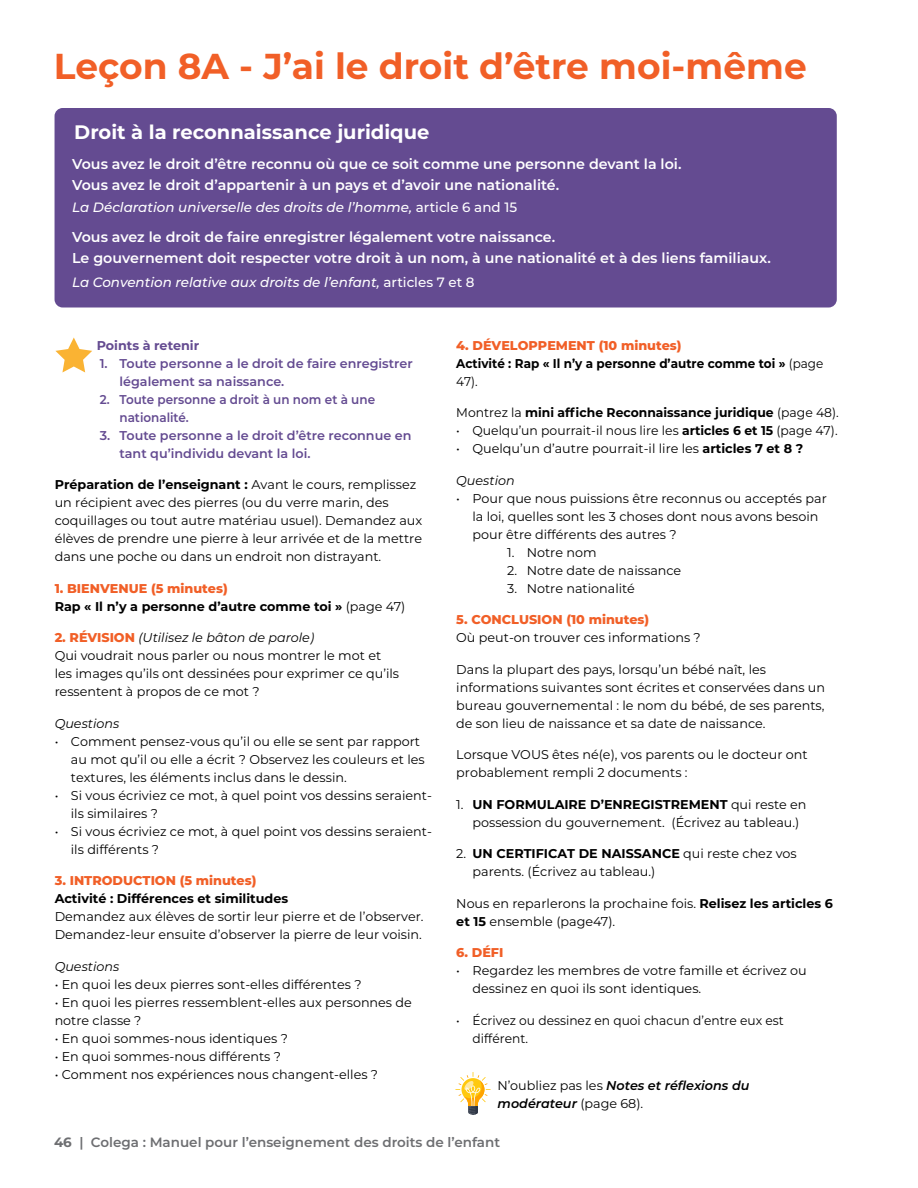
<style>
.page{position:relative;width:918px;height:1188px;background:#fff}
.page>*{position:absolute;margin:0;border:0;box-sizing:border-box;transform-origin:0 0}
.t1{font:700 36px "Montserrat";color:#f15f27}
.t2{font:700 19.5px "Montserrat";color:#fff}
.t3{font:600 14.25px/21px "Montserrat";color:#fff}
.t4{font:italic 500 13.5px "Montserrat";color:#fff}
.t5{font:600 13.5px "Montserrat";color:#6d6e71}
.t6{font:12.75px/18px "Montserrat";color:#000}
.t7{font:700 12.75px/18px "Montserrat";color:#000}
.t8{font:600 12.75px/18px "Montserrat";color:#644b91}
.t9{font:700 12.75px/18px "Montserrat";color:#000;scale:.94 1}
.t10{font:800 12.75px "Montserrat";color:#f15f27}
.t11{font:12.75px/18px "Montserrat";color:#000;scale:.96 1}
.t12{font:italic 600 12.75px/18px "Montserrat";color:#000}
.t13{font:600 12.75px/18px "Montserrat";color:#644b91;scale:.94 1}
.t14{font:italic 12.75px "Montserrat";color:#000}
.t15{font:700 12.75px "Montserrat";color:#644b91}
.s1{font-style:normal}
.s2{font-weight:700}
.s3{font-weight:800;color:#f15f27}
.s4{font-weight:400}
.s5{font-style:italic}
.s6{font-weight:400;font-style:normal}
</style>
<div class="page">
<div style="left:55px;top:108px;width:782px;height:200px;background:#644b91;border-radius:8px"></div>
<svg style="left:55px;top:338px;width:37px;height:34px"></svg>
<svg style="left:455px;top:1072px;width:36px;height:43px"></svg>
<h1 class="t1" style="left:54px;top:41px;width:754px">Leçon 8A - J’ai le droit d’être moi-même</h1>
<h2 class="t2" style="left:74px;top:118px;width:357px">Droit à la reconnaissance juridique</h2>
<p class="t3" style="left:72px;top:153px;width:611px">Vous avez le droit d’être reconnu où que ce soit comme une personne devant la loi.<br>Vous avez le droit d’appartenir à un pays et d’avoir une nationalité.</p>
<p class="t4" style="left:72px;top:198px;width:446px">La Déclaration universelle des droits de l’homme, <span class="s1">article 6 and 15</span></p>
<p class="t3" style="left:72px;top:226px;width:700px">Vous avez le droit de faire enregistrer légalement votre naissance.<br>Le gouvernement doit respecter votre droit à un nom, à une nationalité et à des liens familiaux.</p>
<p class="t4" style="left:72px;top:273px;width:404px">La Convention relative aux droits de l’enfant, <span class="s1">articles 7 et 8</span></p>
<p class="t15" style="left:97px;top:336px;width:104px">Points à retenir</p>
<p class="t8" style="left:119px;top:354px;width:295px;text-indent:-20px">1. Toute personne a le droit de faire enregistrer légalement sa naissance.</p>
<p class="t13" style="left:119px;top:390px;width:274px;text-indent:-20px">2. Toute personne a droit à un nom et à une nationalité.</p>
<p class="t8" style="left:119px;top:426px;width:293px;text-indent:-20px">3. Toute personne a le droit d’être reconnue en tant qu’individu devant la loi.</p>
<p class="t6" style="left:55px;top:475px;width:369px"><span class="s2">Préparation de l’enseignant :</span> Avant le cours, remplissez un récipient avec des pierres (ou du verre marin, des coquillages ou tout autre matériau usuel). Demandez aux élèves de prendre une pierre à leur arrivée et de la mettre dans une poche ou dans un endroit non distrayant.</p>
<p class="t7" style="left:55px;top:579px;width:352px"><span class="s3">1. BIENVENUE (5 minutes)<br></span>Rap « Il n’y a personne d’autre comme toi » <span class="s4">(page 47)</span></p>
<p class="t6" style="left:55px;top:628px;width:346px"><span class="s3">2. RÉVISION</span> <span class="s5">(Utilisez le bâton de parole)<br></span>Qui voudrait nous parler ou nous montrer le mot et les images qu’ils ont dessinées pour exprimer ce qu’ils ressentent à propos de ce mot ?</p>
<p class="t14" style="left:55px;top:715px;width:66px">Questions</p>
<p class="t6" style="left:71px;top:732px;width:355px;text-indent:-16px">• Comment pensez-vous qu’il ou elle se sent par rapport au mot qu’il ou elle a écrit ? Observez les couleurs et les textures, les éléments inclus dans le dessin.</p>
<p class="t6" style="left:71px;top:786px;width:363px;text-indent:-16px">• Si vous écriviez ce mot, à quel point vos dessins seraient&shy;ils similaires ?</p>
<p class="t6" style="left:71px;top:822px;width:363px;text-indent:-16px">• Si vous écriviez ce mot, à quel point vos dessins seraient&shy;ils différents ?</p>
<p class="t10" style="left:55px;top:872px;width:203px">3. INTRODUCTION (5 minutes)</p>
<p class="t7" style="left:55px;top:889px;width:235px">Activité : Différences et similitudes</p>
<p class="t6" style="left:55px;top:907px;width:370px">Demandez aux élèves de sortir leur pierre et de l’observer.<br>Demandez-leur ensuite d’observer la pierre de leur voisin.</p>
<p class="t14" style="left:55px;top:958px;width:66px">Questions</p>
<p class="t6" style="left:55px;top:975px;width:308px">• En quoi les deux pierres sont-elles différentes ?</p>
<p class="t6" style="left:55px;top:993px;width:359px">• En quoi les pierres ressemblent-elles aux personnes de notre classe ?</p>
<p class="t6" style="left:55px;top:1029px;width:235px">• En quoi sommes-nous identiques ?</p>
<p class="t6" style="left:55px;top:1047px;width:228px">• En quoi sommes-nous différents ?</p>
<p class="t6" style="left:55px;top:1065px;width:325px">• Comment nos expériences nous changent-elles ?</p>
<p class="t9" style="left:456px;top:336px;width:392px"><span class="s3">4. DÉVELOPPEMENT (10 minutes)<br></span>Activité : Rap « Il n’y a personne d’autre comme toi » <span class="s4">(page<br>47).</span></p>
<p class="t7" style="left:456px;top:403px;width:384px"><span class="s4">Montrez la</span> mini affiche Reconnaissance juridique <span class="s4">(page 48).</span></p>
<p class="t6" style="left:456px;top:421px;width:383px">• Quelqu’un pourrait-il nous lire les <span class="s2">articles 6 et 15</span> (page 47).</p>
<p class="t6" style="left:456px;top:439px;width:349px">• Quelqu’un d’autre pourrait-il lire les <span class="s2">articles 7 et 8 ?</span></p>
<p class="t14" style="left:456px;top:472px;width:60px">Question</p>
<p class="t6" style="left:473px;top:489px;width:356px;text-indent:-16px">• Pour que nous puissions être reconnus ou acceptés par la loi, quelles sont les 3 choses dont nous avons besoin pour être différents des autres ?</p>
<p class="t6" style="left:507px;top:543px;width:91px">1. Notre nom</p>
<p class="t6" style="left:507px;top:561px;width:176px">2. Notre date de naissance</p>
<p class="t6" style="left:507px;top:579px;width:129px">3. Notre nationalité</p>
<p class="t10" style="left:456px;top:610px;width:194px">5. CONCLUSION (10 minutes)</p>
<p class="t6" style="left:456px;top:628px;width:246px">Où peut-on trouver ces informations ?</p>
<p class="t6" style="left:456px;top:660px;width:370px">Dans la plupart des pays, lorsqu’un bébé naît, les informations suivantes sont écrites et conservées dans un bureau gouvernemental : le nom du bébé, de ses parents, de son lieu de naissance et sa date de naissance.</p>
<p class="t6" style="left:456px;top:745px;width:353px">Lorsque VOUS êtes né(e), vos parents ou le docteur ont probablement rempli 2 documents :</p>
<p class="t6" style="left:473px;top:795px;width:336px;text-indent:-16px">1. <span class="s2">UN FORMULAIRE D’ENREGISTREMENT</span> qui reste en possession du gouvernement. (Écrivez au tableau.)</p>
<p class="t6" style="left:473px;top:844px;width:326px;text-indent:-16px">2. <span class="s2">UN CERTIFICAT DE NAISSANCE</span> qui reste chez vos parents. (Écrivez au tableau.)</p>
<p class="t6" style="left:456px;top:894px;width:378px">Nous en reparlerons la prochaine fois. <span class="s2">Relisez les articles 6 et 15</span> ensemble (page47).</p>
<p class="t10" style="left:456px;top:944px;width:49px">6. DÉFI</p>
<p class="t6" style="left:473px;top:961px;width:336px;text-indent:-16px">• Regardez les membres de votre famille et écrivez ou dessinez en quoi ils sont identiques.</p>
<p class="t11" style="left:473px;top:1011px;width:326px;text-indent:-16px">• Écrivez ou dessinez en quoi chacun d’entre eux est différent.</p>
<p class="t12" style="left:498px;top:1076px;width:253px"><span class="s6">N’oubliez pas les</span> Notes et réflexions du modérateur <span class="s6">(page 68).</span></p>
<p class="t5" style="left:54px;top:1133px;width:448px"><span class="s2">46</span> | Colega : Manuel pour l’enseignement des droits de l’enfant</p>
</div>
